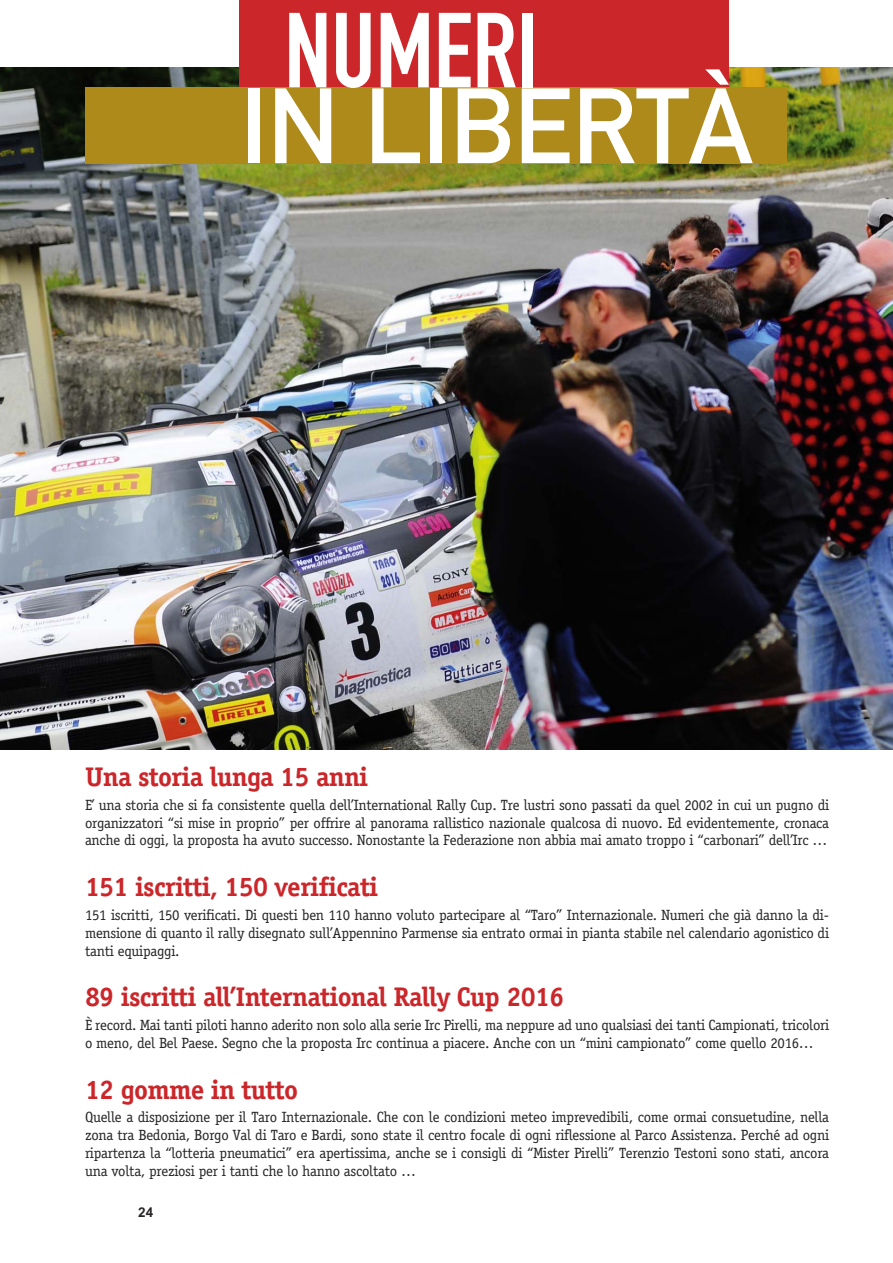
<style>
.page{position:relative;width:893px;height:1263px;background:#fff}
.page>*{position:absolute;margin:0;border:0;box-sizing:border-box;transform-origin:0 0}
.t1{font:105px "DIN Mittelschrift Std";color:#fff}
.t2{font:104.55px "DIN Engschrift Std";color:#fff}
.t3{font:700 27px "Officina Serif Std";letter-spacing:-.03em;color:#cb262a}
.t4{font:14.85px/17.9px "Officina Serif Std";letter-spacing:-.02em;color:#272526;text-align:justify}
.t5{font:700 13.5px "Arial";color:#272526}
</style>
<div class="page">
<img style="left:0;top:67px;width:893px;height:682px">
<div style="left:240px;top:0;width:489px;height:88px;background:#cb262a"></div>
<div style="left:85px;top:87px;width:702px;height:77px;background:#ad8a19"></div>
<h2 class="t2" style="left:285px;top:13px;width:255px">NUMERI</h2>
<h1 class="t1" style="left:240px;top:65px;width:514px">IN LIBERTÀ</h1>
<h3 class="t3" style="left:85px;top:767px;width:285px">Una storia lunga 15 anni</h3>
<p class="t4" style="left:85px;top:797px;width:746px">E’ una storia che si fa consistente quella dell’International Rally Cup. Tre lustri sono passati da quel 2002 in cui un pugno di organizzatori “si mise in proprio” per offrire al panorama rallistico nazionale qualcosa di nuovo. Ed evidentemente, cronaca anche di oggi, la proposta ha avuto successo. Nonostante la Federazione non abbia mai amato troppo i “carbonari” dell’Irc …</p>
<h3 class="t3" style="left:85px;top:877px;width:295px">151 iscritti, 150 verificati</h3>
<p class="t4" style="left:85px;top:907px;width:746px">151 iscritti, 150 verificati. Di questi ben 110 hanno voluto partecipare al “Taro” Internazionale. Numeri che già danno la di&shy;mensione di quanto il rally disegnato sull’Appennino Parmense sia entrato ormai in pianta stabile nel calendario agonistico di tanti equipaggi.</p>
<h3 class="t3" style="left:85px;top:987px;width:481px">89 iscritti all’International Rally Cup 2016</h3>
<p class="t4" style="left:85px;top:1017px;width:746px">È record. Mai tanti piloti hanno aderito non solo alla serie Irc Pirelli, ma neppure ad uno qualsiasi dei tanti Campionati, tricolori o meno, del Bel Paese. Segno che la proposta Irc continua a piacere. Anche con un “mini campionato” come quello 2016…</p>
<h3 class="t3" style="left:85px;top:1079px;width:214px">12 gomme in tutto</h3>
<p class="t4" style="left:85px;top:1110px;width:746px">Quelle a disposizione per il Taro Internazionale. Che con le condizioni meteo imprevedibili, come ormai consuetudine, nella zona tra Bedonia, Borgo Val di Taro e Bardi, sono state il centro focale di ogni riflessione al Parco Assistenza. Perché ad ogni ripartenza la “lotteria pneumatici” era apertissima, anche se i consigli di “Mister Pirelli” Terenzio Testoni sono stati, ancora una volta, preziosi per i tanti che lo hanno ascoltato …</p>
<p class="t5" style="left:138px;top:1207px;width:17px">24</p>
</div>
